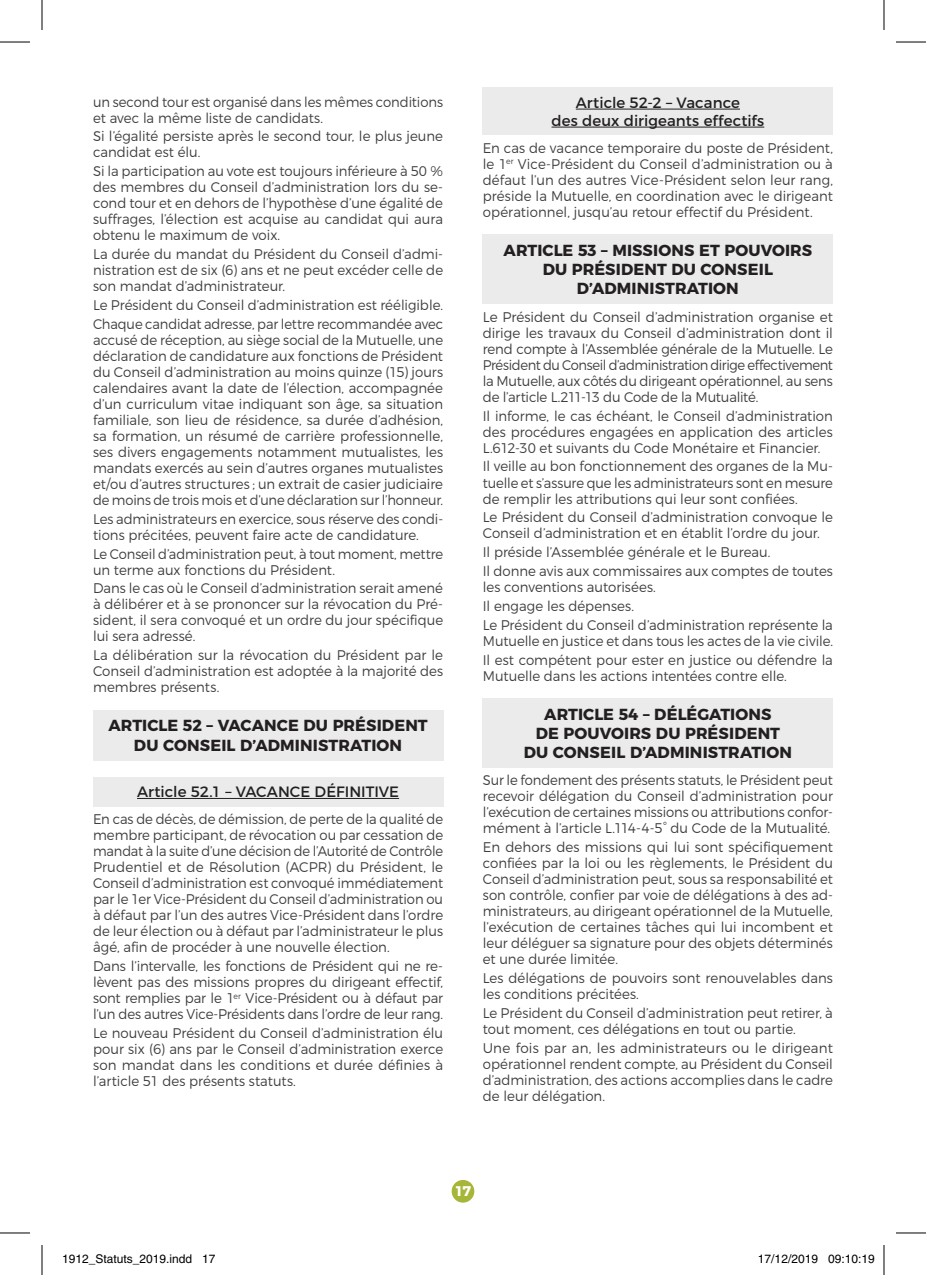
<style>
.page{position:relative;width:926px;height:1275px;background:#fff}
.page>*{position:absolute;margin:0;border:0;box-sizing:border-box;transform-origin:0 0}
.t1{font:700 16px/19.2px "Montserrat";letter-spacing:.005em;color:#231f20;text-align:center}
.Sous_article{font:15px/18px "Montserrat";color:#231f20;text-align:center}
.Texte{font:300 14px/16px "Montserrat";color:#3e3e3f;text-align:justify;scale:.95 1}
.Texte-2{font:300 14px/16px "Montserrat";color:#3e3e3f;scale:.94 1}
.Texte-3{font:300 14px/16px "Montserrat";color:#3e3e3f;text-align:justify;scale:.96 1}
.Texte-4{font:300 14px/16px "Montserrat";color:#3e3e3f;text-align:justify}
.t2{font:700 14px "Montserrat";color:#fff}
.t3{font:12px "Helvetica";color:#000}
</style>
<div class="page">
<div style="left:452px;top:1180px;width:22px;height:22px;background:#a7b639;border-radius:50%"></div>
<div style="left:93px;top:710px;width:350px;height:50px;background:#ebebec"></div>
<div style="left:93px;top:776px;width:350px;height:30px;background:#ebebec"></div>
<hr style="left:137px;top:798px;width:262px;height:1px;background:#231f20">
<div style="left:483px;top:87px;width:350px;height:48px;background:#ebebec"></div>
<hr style="left:576px;top:109px;width:164px;height:1px;background:#231f20">
<hr style="left:551px;top:127px;width:213px;height:1px;background:#231f20">
<div style="left:483px;top:235px;width:350px;height:69px;background:#ebebec"></div>
<div style="left:483px;top:698px;width:350px;height:69px;background:#ebebec"></div>
<hr style="left:0;top:42px;width:30px;height:1px;background:#000">
<hr style="left:896px;top:42px;width:30px;height:1px;background:#000">
<hr style="left:0;top:1232px;width:30px;height:1px;background:#000">
<hr style="left:896px;top:1232px;width:30px;height:1px;background:#000">
<hr style="left:42px;top:0;width:1px;height:30px;background:#000">
<hr style="left:42px;top:1245px;width:1px;height:30px;background:#000">
<hr style="left:884px;top:0;width:1px;height:30px;background:#000">
<hr style="left:884px;top:1245px;width:1px;height:30px;background:#000">
<div style="left:828px;top:1254px;width:7px;height:9px;border:1px solid #fff;border-radius:50%"></div>
<svg style="left:829px;top:1254px;width:6px;height:9px"></svg>
<p class="Texte-2" style="left:93px;top:92px;width:374px">un second tour est organisé dans les mêmes conditions et avec la même liste de candidats.</p>
<p class="Texte" style="left:93px;top:127px;width:370px">Si l’égalité persiste après le second tour, le plus jeune candidat est élu.</p>
<p class="Texte" style="left:93px;top:162px;width:370px">Si la participation au vote est toujours inférieure à 50 % des membres du Conseil d’administration lors du se&shy;cond tour et en dehors de l’hypothèse d’une égalité de suffrages, l’élection est acquise au candidat qui aura obtenu le maximum de voix.</p>
<p class="Texte" style="left:93px;top:245px;width:370px">La durée du mandat du Président du Conseil d’admi&shy;nistration est de six (6) ans et ne peut excéder celle de son mandat d’administrateur.</p>
<p class="Texte" style="left:93px;top:296px;width:370px">Le Président du Conseil d’administration est rééligible.</p>
<p class="Texte-2" style="left:93px;top:315px;width:374px;text-align:justify">Chaque candidat adresse, par lettre recommandée avec accusé de réception, au siège social de la Mutuelle, une déclaration de candidature aux fonctions de Président du Conseil d’administration au moins quinze (15) jours calendaires avant la date de l’élection, accompagnée d’un curriculum vitae indiquant son âge, sa situation familiale, son lieu de résidence, sa durée d’adhésion, sa formation, un résumé de carrière professionnelle, ses divers engagements notamment mutualistes, les mandats exercés au sein d’autres organes mutualistes et/ou d’autres structures ; un extrait de casier judiciaire de moins de trois mois et d’une déclaration sur l’honneur.</p>
<p class="Texte-2" style="left:93px;top:509px;width:374px">Les administrateurs en exercice, sous réserve des condi&shy;tions précitées, peuvent faire acte de candidature.</p>
<p class="Texte-2" style="left:93px;top:544px;width:374px">Le Conseil d’administration peut, à tout moment, mettre un terme aux fonctions du Président.</p>
<p class="Texte" style="left:93px;top:579px;width:370px">Dans le cas où le Conseil d’administration serait amené à délibérer et à se prononcer sur la révocation du Pré&shy;sident, il sera convoqué et un ordre du jour spécifique lui sera adressé.</p>
<p class="Texte" style="left:93px;top:646px;width:370px">La délibération sur la révocation du Président par le Conseil d’administration est adoptée à la majorité des membres présents.</p>
<p class="t1" style="left:109px;top:715px;width:321px">ARTICLE 52 – VACANCE DU PRÉSIDENT<br>DU CONSEIL D’ADMINISTRATION</p>
<p class="Sous_article" style="left:137px;top:781px;width:264px">Article 52.1 – VACANCE DÉFINITIVE</p>
<p class="Texte-2" style="left:93px;top:810px;width:374px;text-align:justify">En cas de décès, de démission, de perte de la qualité de membre participant, de révocation ou par cessation de mandat à la suite d’une décision de l’Autorité de Contrôle Prudentiel et de Résolution (ACPR) du Président, le Conseil d’administration est convoqué immédiatement par le 1er Vice-Président du Conseil d’administration ou à défaut par l’un des autres Vice-Président dans l’ordre de leur élection ou à défaut par l’administrateur le plus âgé, afin de procéder à une nouvelle élection.</p>
<p class="Texte-3" style="left:93px;top:957px;width:366px">Dans l’intervalle, les fonctions de Président qui ne re&shy;lèvent pas des missions propres du dirigeant effectif, sont remplies par le 1<sup>er</sup> Vice-Président ou à défaut par l’un des autres Vice-Présidents dans l’ordre de leur rang.</p>
<p class="Texte" style="left:93px;top:1024px;width:370px">Le nouveau Président du Conseil d’administration élu pour six (6) ans par le Conseil d’administration exerce son mandat dans les conditions et durée définies à l’article 51 des présents statuts.</p>
<p class="Sous_article" style="left:551px;top:92px;width:214px">Article 52-2 – Vacance<br>des deux dirigeants effectifs</p>
<p class="Texte" style="left:483px;top:139px;width:370px">En cas de vacance temporaire du poste de Président, le 1<sup>er</sup> Vice-Président du Conseil d’administration ou à défaut l’un des autres Vice-Président selon leur rang, préside la Mutuelle, en coordination avec le dirigeant opérationnel, jusqu’au retour effectif du Président.</p>
<p class="t1" style="left:504px;top:239px;width:310px">ARTICLE 53 – MISSIONS ET POUVOIRS<br>DU PRÉSIDENT DU CONSEIL<br>D’ADMINISTRATION</p>
<p class="Texte-4" style="left:483px;top:307px;width:352px">Le Président du Conseil d’administration organise et dirige les travaux du Conseil d’administration dont il rend compte à l’Assemblée générale de la Mutuelle. Le Président du Conseil d’administration dirige effectivement la Mutuelle, aux côtés du dirigeant opérationnel, au sens de l’article L.211-13 du Code de la Mutualité.</p>
<p class="Texte" style="left:483px;top:406px;width:370px">Il informe, le cas échéant, le Conseil d’administration des procédures engagées en application des articles L.612-30 et suivants du Code Monétaire et Financier.</p>
<p class="Texte" style="left:483px;top:457px;width:370px">Il veille au bon fonctionnement des organes de la Mu&shy;tuelle et s’assure que les administrateurs sont en mesure de remplir les attributions qui leur sont confiées.</p>
<p class="Texte" style="left:483px;top:508px;width:370px">Le Président du Conseil d’administration convoque le<br>Conseil d’administration et en établit l’ordre du jour.</p>
<p class="Texte" style="left:483px;top:543px;width:304px">Il préside l’Assemblée générale et le Bureau.</p>
<p class="Texte" style="left:483px;top:562px;width:370px">Il donne avis aux commissaires aux comptes de toutes les conventions autorisées.</p>
<p class="Texte" style="left:483px;top:597px;width:161px">Il engage les dépenses.</p>
<p class="Texte" style="left:483px;top:615px;width:370px">Le Président du Conseil d’administration représente la<br>Mutuelle en justice et dans tous les actes de la vie civile.</p>
<p class="Texte" style="left:483px;top:650px;width:370px">Il est compétent pour ester en justice ou défendre la<br>Mutuelle dans les actions intentées contre elle.</p>
<p class="t1" style="left:524px;top:703px;width:270px">ARTICLE 54 – DÉLÉGATIONS<br>DE POUVOIRS DU PRÉSIDENT<br>DU CONSEIL D’ADMINISTRATION</p>
<p class="Texte-2" style="left:483px;top:771px;width:374px;text-align:justify">Sur le fondement des présents statuts, le Président peut recevoir délégation du Conseil d’administration pour l’exécution de certaines missions ou attributions confor&shy;mément à l’article L.114-4-5° du Code de la Mutualité.</p>
<p class="Texte-3" style="left:483px;top:838px;width:366px">En dehors des missions qui lui sont spécifiquement confiées par la loi ou les règlements, le Président du Conseil d’administration peut, sous sa responsabilité et son contrôle, confier par voie de délégations à des ad&shy;ministrateurs, au dirigeant opérationnel de la Mutuelle, l’exécution de certaines tâches qui lui incombent et leur déléguer sa signature pour des objets déterminés et une durée limitée.</p>
<p class="Texte" style="left:483px;top:969px;width:370px">Les délégations de pouvoirs sont renouvelables dans les conditions précitées.</p>
<p class="Texte" style="left:483px;top:1003px;width:370px">Le Président du Conseil d’administration peut retirer, à tout moment, ces délégations en tout ou partie.</p>
<p class="Texte-3" style="left:483px;top:1038px;width:366px">Une fois par an, les administrateurs ou le dirigeant opérationnel rendent compte, au Président du Conseil d’administration, des actions accomplies dans le cadre de leur délégation.</p>
<p class="t2" style="left:455px;top:1179px;width:18px">17</p>
<p class="t3" style="left:62px;top:1251px;width:155px">1912_Statuts_2019.indd 17</p>
<p class="t3" style="left:758px;top:1251px;width:118px">17/12/2019 09:10:19</p>
</div>
